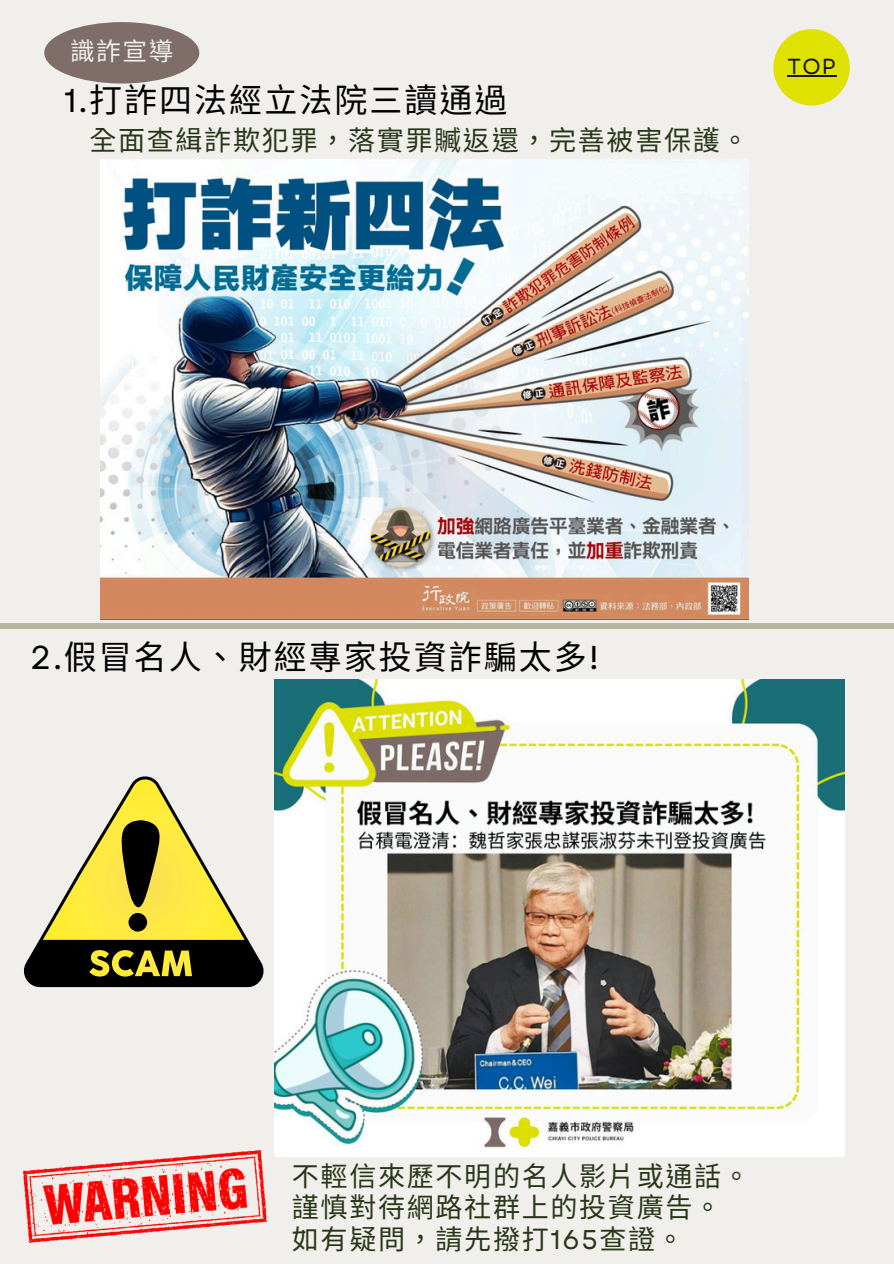
<style>
.page{position:relative;width:894px;height:1264px;background:#fff}
.page>*{position:absolute;margin:0;border:0;box-sizing:border-box;transform-origin:0 0}
.t1{font:33px "Noto Sans CJ Ksc";letter-spacing:.06em;color:#000}
.t2{font:27.15px/31.5px "Noto Sans CJ Ksc";letter-spacing:.06em;color:#283618}
.t3{font:24.75px "Noto Sans CJ Ksc";color:#f0efeb}
.t4{font:21.75px "Garet";color:#141316}
.s1{font-family:"Garet"}
</style>
<div class="page">
<div style="left:0;top:0;width:893px;height:1263px;background:#f0efeb"></div>
<div style="left:773px;top:29px;width:76px;height:76px;background:#dfe200;border-radius:50%"></div>
<div style="left:0;top:623px;width:893px;height:6px;background:#b7b7a4"></div>
<div style="left:44px;top:22px;width:155px;height:61px;background:#7e6d68;border-radius:50%"></div>
<img style="left:101px;top:159px;width:647px;height:460px">
<img style="left:274px;top:679px;width:569px;height:477px">
<svg style="left:24px;top:776px;width:240px;height:211px"></svg>
<svg style="left:120px;top:820px;width:41px;height:111px;background:#6c621f"></svg>
<svg style="left:25px;top:939px;width:237px;height:47px;background:#2f2c11"></svg>
<img style="left:23px;top:1150px;width:243px;height:92px">
<hr style="left:787px;top:75px;width:49px;height:1px;background:#141316">
<p class="t3" style="left:70px;top:31px;width:103px">識詐宣導</p>
<p class="t1" style="left:64px;top:74px;width:442px"><span class="s1">1.</span>打詐四法經立法院三讀通過</p>
<h1 class="t2" style="left:89px;top:123px;width:641px">全面查緝詐欺犯罪， 落實罪贓返還， 完善被害保護。</h1>
<h2 class="t4" style="left:787px;top:51px;width:50px">TOP</h2>
<p class="t1" style="left:30px;top:631px;width:570px"><span class="s1">2.</span>假冒名人、 財經專家投資詐騙太多<span class="s1">!</span></p>
<p class="t2" style="left:292px;top:1158px;width:440px">不輕信來歷不明的名人影片或通話。謹慎對待網路社群上的投資廣告。如有疑問， 請先撥打<span class="s1">165</span>查證。</p>
</div>
